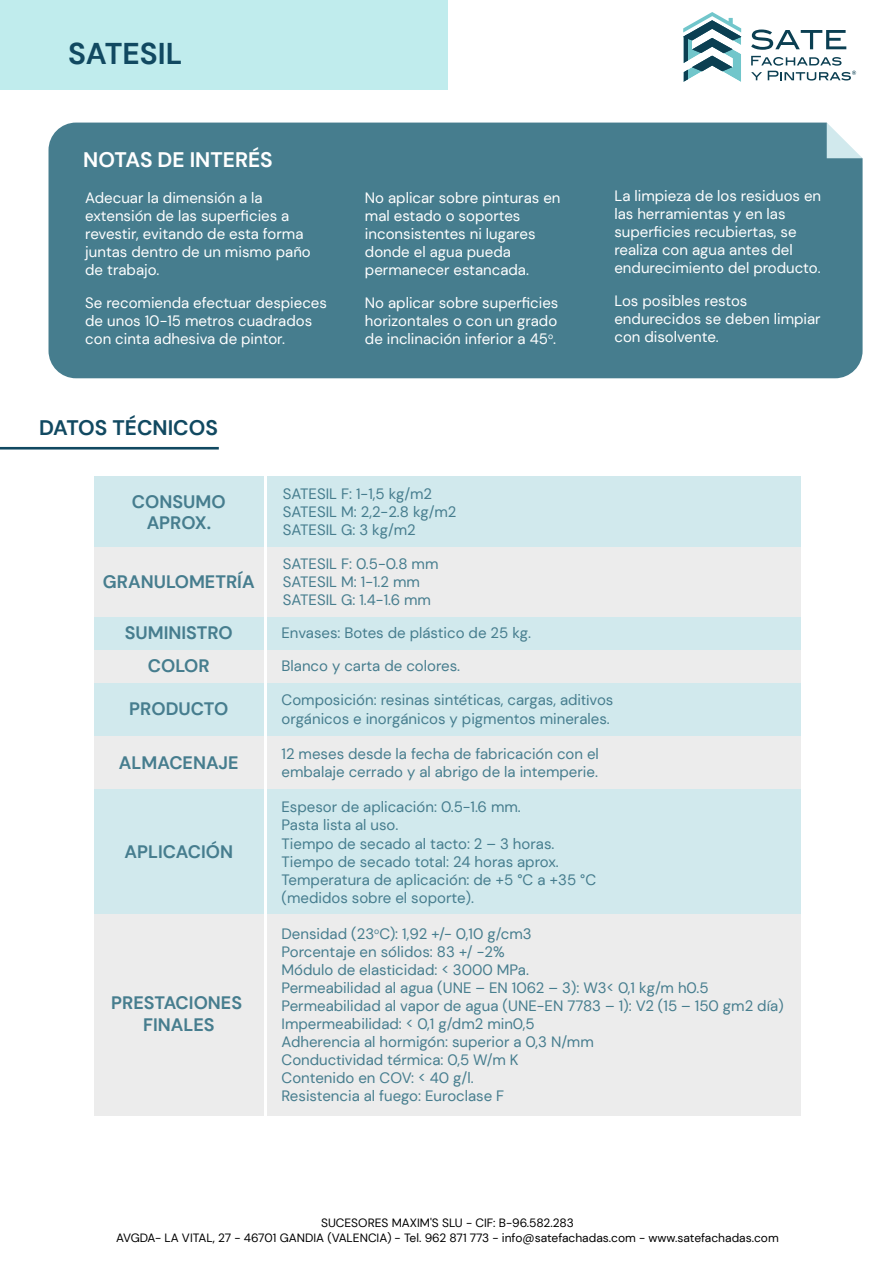
<style>
.page{position:relative;width:895px;height:1264px;background:#fff}
.page>*{position:absolute;margin:0;border:0;box-sizing:border-box;transform-origin:0 0}
.t1{font:700 30px "DM Sans";color:#114961}
.t2{font:700 21px "DM Sans";color:#fff}
.t3{font:700 21px "DM Sans";color:#114961}
.t4{font:700 18px/21.6px "DM Sans";color:#467d8e;text-align:center}
.t5{font:15px/18px "DM Sans";color:#467d8e}
.t6{font:15px/18px "DM Sans";color:#fff}
.t7{font:12px/14.4px "DM Sans";color:#000;text-align:center}
.s1{font-family:"Myriad Pro"}
</style>
<div class="page">
<div style="left:0;top:0;width:447px;height:89px;background:#c0eced"></div>
<div style="left:48px;top:122px;width:814px;height:256px;background:#467d8e"></div>
<svg style="left:826px;top:122px;width:36px;height:36px"></svg>
<div style="left:94px;top:616px;width:169px;height:34px;background:#d1e9ed"></div>
<div style="left:267px;top:616px;width:533px;height:34px;background:#d1e9ed"></div>
<div style="left:94px;top:650px;width:169px;height:33px;background:#ececec"></div>
<div style="left:267px;top:650px;width:533px;height:33px;background:#ececec"></div>
<div style="left:94px;top:682px;width:169px;height:54px;background:#d1e9ed"></div>
<div style="left:267px;top:682px;width:533px;height:54px;background:#d1e9ed"></div>
<div style="left:94px;top:736px;width:169px;height:54px;background:#ececec"></div>
<div style="left:267px;top:736px;width:533px;height:54px;background:#ececec"></div>
<div style="left:94px;top:789px;width:169px;height:125px;background:#d1e9ed"></div>
<div style="left:267px;top:789px;width:533px;height:125px;background:#d1e9ed"></div>
<div style="left:94px;top:914px;width:169px;height:201px;background:#ececec"></div>
<div style="left:267px;top:914px;width:533px;height:201px;background:#ececec"></div>
<div style="left:94px;top:546px;width:169px;height:70px;background:#ececec"></div>
<div style="left:267px;top:546px;width:533px;height:70px;background:#ececec"></div>
<div style="left:94px;top:476px;width:169px;height:70px;background:#d1e9ed"></div>
<div style="left:267px;top:476px;width:533px;height:70px;background:#d1e9ed"></div>
<hr style="left:0;top:447px;width:219px;height:2px;background:#114961">
<svg style="left:751px;top:56px;width:104px;height:25px"></svg>
<svg style="left:751px;top:30px;width:94px;height:20px"></svg>
<svg style="left:683px;top:12px;width:57px;height:70px"></svg>
<h1 class="t1" style="left:68px;top:35px;width:116px">SATESIL</h1>
<h2 class="t2" style="left:83px;top:146px;width:191px">NOTAS DE INTERÉS</h2>
<p class="t6" style="left:85px;top:188px;width:227px">Adecuar la dimensión a la extensión de las superficies a revestir, evitando de esta forma juntas dentro de un mismo paño de trabajo.</p>
<p class="t6" style="left:85px;top:293px;width:243px">Se recomienda efectuar despieces de unos 10-15 metros cuadrados con cinta adhesiva de pintor.</p>
<h2 class="t3" style="left:39px;top:414px;width:180px">DATOS TÉCNICOS</h2>
<p class="t6" style="left:365px;top:188px;width:197px">No aplicar sobre pinturas en mal estado o soportes inconsistentes ni lugares donde el agua pueda permanecer estancada.</p>
<p class="t6" style="left:365px;top:293px;width:195px;text-align:justify">No aplicar sobre superficies horizontales o con un grado de inclinación inferior a 45<sup>o</sup>.</p>
<p class="t4" style="left:132px;top:490px;width:95px">CONSUMO<br>APROX.</p>
<p class="t4" style="left:103px;top:570px;width:153px">GRANULOMETRÍA</p>
<p class="t5" style="left:282px;top:485px;width:175px">SATESIL F: 1-1,5 kg/m2<br>SATESIL M: 2,2-2.8 kg/m2<br>SATESIL G: 3 kg/m2</p>
<p class="t5" style="left:282px;top:554px;width:157px">SATESIL F: 0.5-0.8 mm<br>SATESIL M: 1-1.2 mm<br>SATESIL G: 1.4-1.6 mm</p>
<p class="t6" style="left:614px;top:186px;width:208px">La limpieza de los residuos en las herramientas y en las superficies recubiertas, se realiza con agua antes del endurecimiento del producto.</p>
<p class="t6" style="left:614px;top:291px;width:208px">Los posibles restos endurecidos se deben limpiar con disolvente.</p>
<p class="t4" style="left:125px;top:615px;width:110px;line-height:33.3px">SUMINISTRO<br>COLOR</p>
<p class="t4" style="left:129px;top:698px;width:100px">PRODUCTO</p>
<p class="t4" style="left:119px;top:751px;width:121px">ALMACENAJE</p>
<p class="t4" style="left:124px;top:840px;width:110px">APLICACIÓN</p>
<p class="t4" style="left:111px;top:992px;width:132px">PRESTACIONES<br>FINALES</p>
<p class="t5" style="left:281px;top:623px;width:251px">Envases: Botes de plástico de 25 kg.</p>
<p class="t5" style="left:281px;top:657px;width:180px">Blanco y carta de colores.</p>
<p class="t5" style="left:281px;top:691px;width:333px">Composición: resinas sintéticas, cargas, adi<span class="s1">ti</span>vos orgánicos e inorgánicos y pigmentos minerales.</p>
<p class="t5" style="left:281px;top:744px;width:319px">12 meses desde la fecha de fabricación con el embalaje cerrado y al abrigo de la intemperie.</p>
<p class="t5" style="left:281px;top:798px;width:316px">Espesor de aplicación: 0.5-1.6 mm.<br>Pasta lista al uso.<br>Tiempo de secado al tacto: 2 – 3 horas.<br>Tiempo de secado total: 24 horas aprox.<br>Temperatura de aplicación: de +5 °C a +35 °C (medidos sobre el soporte).</p>
<p class="t5" style="left:281px;top:924px;width:503px">Densidad (23<sup>o</sup>C): 1,92 +/- 0,10 g/cm3<br>Porcentaje en sólidos: 83 +/ -2%<br>Módulo de elas<span class="s1">ti</span>cidad: &lt; 3000 MPa.<br>Permeabilidad al agua (UNE – EN 1062 – 3): W3&lt; 0,1 kg/m h0.5<br>Permeabilidad al vapor de agua (UNE-EN 7783 – 1): V2 (15 – 150 gm2 día)<br>Impermeabilidad: &lt; 0,1 g/dm2 min0,5<br>Adherencia al hormigón: superior a 0,3 N/mm<br>Conduc<span class="s1">ti</span>vidad térmica: 0,5 W/m K<br>Contenido en COV: &lt; 40 g/l.<br>Resistencia al fuego: Euroclase F</p>
<p class="t7" style="left:116px;top:1215px;width:663px">SUCESORES MAXIM'S SLU - CIF: B-96.582.283<br>AVGDA- LA VITAL, 27 - 46701 GANDIA (VALENCIA) - Tel. 962 871 773 - info@satefachadas.com - www.satefachadas.com</p>
</div>
